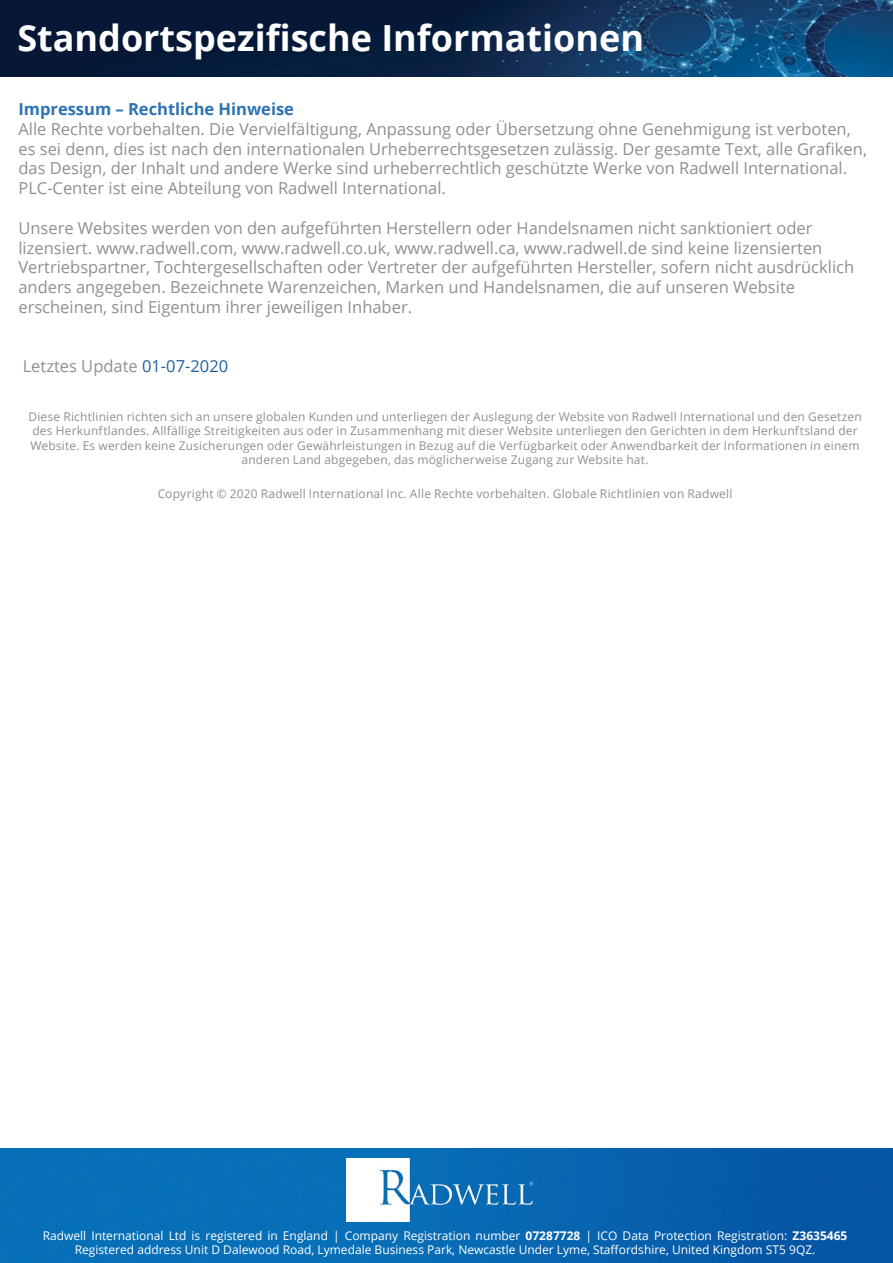
<style>
.page{position:relative;width:893px;height:1263px;background:#fff}
.page>*{position:absolute;margin:0;border:0;box-sizing:border-box;transform-origin:0 0}
.t1{font:700 36px "Open Sans";color:#fff}
.t2{font:16.5px/19.8px "Open Sans";color:#928e8f}
.t3{font:700 16.5px "Open Sans";color:#2d72b3}
.t4{font:12px/14.4px "Open Sans";letter-spacing:.015em;color:#928e8f;text-align:center}
.t5{font:12px/14.4px "Open Sans";color:#fff;text-align:center}
.s1{color:#215e9e}
.s2{font-weight:700}
</style>
<div class="page">
<img style="left:0;top:1148px;width:893px;height:115px">
<img style="left:346px;top:1158px;width:186px;height:64px">
<img style="left:0;top:0;width:893px;height:77px">
<h1 class="t1" style="left:17px;top:12px;width:628px">Standortspezifische Informationen</h1>
<p class="t3" style="left:18px;top:97px;width:277px">Impressum – Rechtliche Hinweise</p>
<p class="t2" style="left:18px;top:119px;width:850px">Alle Rechte vorbehalten. Die Vervielfältigung, Anpassung oder Übersetzung ohne Genehmigung ist verboten, es sei denn, dies ist nach den internationalen Urheberrechtsgesetzen zulässig. Der gesamte Text, alle Grafiken, das Design, der Inhalt und andere Werke sind urheberrechtlich geschützte Werke von Radwell International.<br>PLC-Center ist eine Abteilung von Radwell International.</p>
<p class="t2" style="left:18px;top:218px;width:837px">Unsere Websites werden von den aufgeführten Herstellern oder Handelsnamen nicht sanktioniert oder lizensiert. www.radwell.com, www.radwell.co.uk, www.radwell.ca, www.radwell.de sind keine lizensierten Vertriebspartner, Tochtergesellschaften oder Vertreter der aufgeführten Hersteller, sofern nicht ausdrücklich anders angegeben. Bezeichnete Warenzeichen, Marken und Handelsnamen, die auf unseren Website erscheinen, sind Eigentum ihrer jeweiligen Inhaber.</p>
<p class="t2" style="left:23px;top:356px;width:207px">Letztes Update <span class="s1">01-07-2020</span></p>
<p class="t4" style="left:28px;top:409px;width:835px">Diese Richtlinien richten sich an unsere globalen Kunden und unterliegen der Auslegung der Website von Radwell International und den Gesetzen des Herkunftlandes. Allfällige Streitigkeiten aus oder in Zusammenhang mit dieser Website unterliegen den Gerichten in dem Herkunftsland der Website. Es werden keine Zusicherungen oder Gewährleistungen in Bezug auf die Verfügbarkeit oder Anwendbarkeit der Informationen in einem anderen Land abgegeben, das möglicherweise Zugang zur Website hat.</p>
<p class="t4" style="left:158px;top:487px;width:576px">Copyright © 2020 Radwell International Inc. Alle Rechte vorbehalten. Globale Richtlinien von Radwell</p>
<p class="t5" style="left:43px;top:1228px;width:806px">Radwell International Ltd is registered in England | Company Registration number <span class="s2">07287728</span> | ICO Data Protection Registration: <span class="s2">Z3635465<br></span>Registered address Unit D Dalewood Road, Lymedale Business Park, Newcastle Under Lyme, Staffordshire, United Kingdom ST5 9QZ.</p>
</div>
